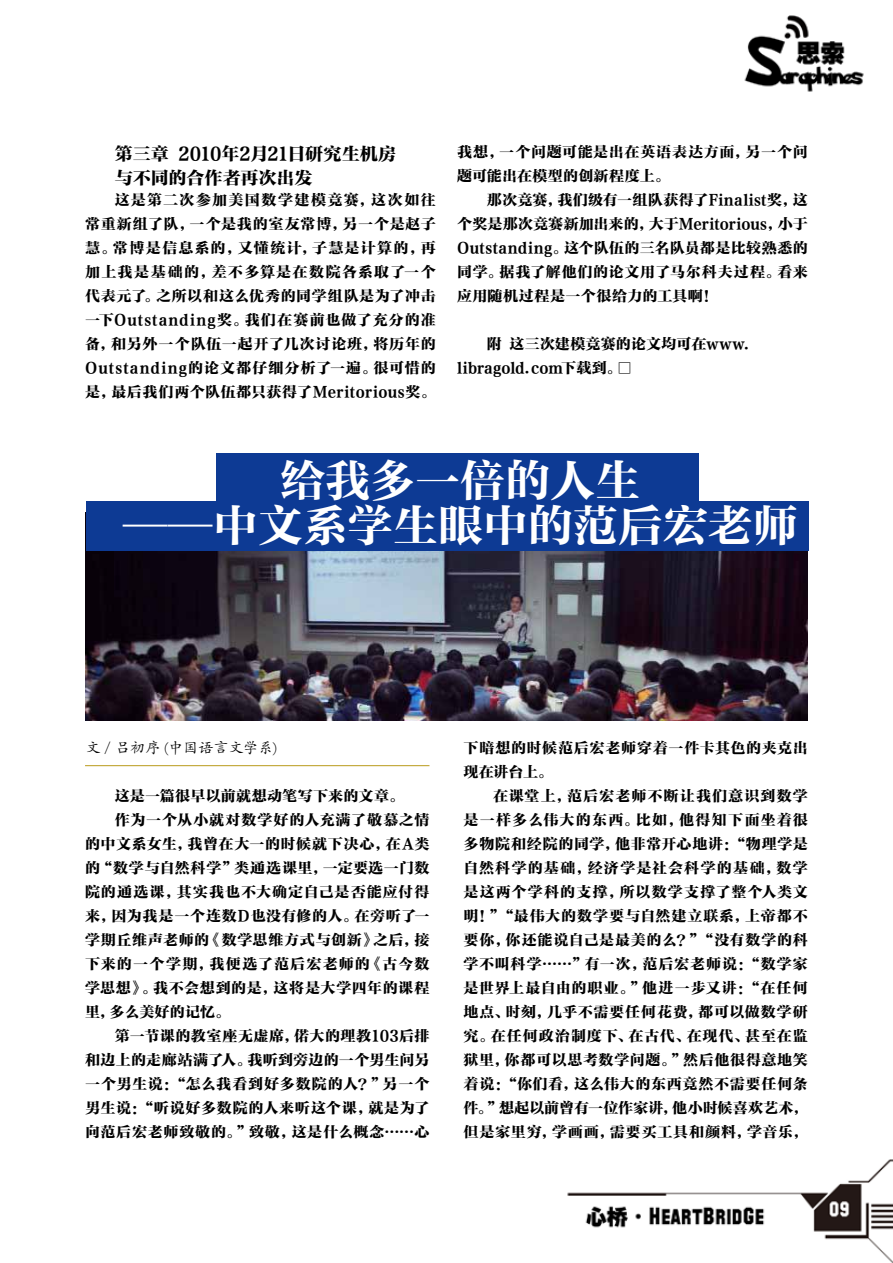
<style>
.page{position:relative;width:893px;height:1263px;background:#fff}
.page>*{position:absolute;margin:0;border:0;box-sizing:border-box;transform-origin:0 0}
.t1{font:45px/45px "FZCYSK GBK1 0";color:#fff;text-align:center}
.t2{font:18px/24px "FZTYSK GBK1 0";letter-spacing:-.01em;color:#000}
.t3{font:15px/24px "FZTYSK GBK1 0";letter-spacing:.04em;color:#000;text-align:justify}
.t4{font:15px/24px "FZTYSK GBK1 0";letter-spacing:.005em;color:#000}
.t5{font:15px "FZTYSK GBK1 0";letter-spacing:.02em;color:#000}
.t6{font:15px "FZTYSK GBK1 0";letter-spacing:.07em;color:#000}
.t7{font:15px "FZTYSK GBK1 0";letter-spacing:.075em;color:#000}
.t8{font:15px "FZTYSK GBK1 0";letter-spacing:.015em;color:#000}
.t9{font:15px "ST Kaiti";color:#000}
.t10{font:15px "FZTYSK GBK1 0";letter-spacing:.01em;color:#000}
</style>
<div class="page">
<img style="left:85px;top:15px;width:808px;height:1248px">
<img style="left:85px;top:513px;width:723px;height:207px">
<div style="left:86px;top:501px;width:723px;height:50px;background:#0d3a94"></div>
<div style="left:216px;top:453px;width:482px;height:49px;background:#0d3a94"></div>
<hr style="left:85px;top:765px;width:344px;height:1px;background:#bda129">
<p class="t2" style="left:115px;top:142px;width:283px">第三章 2010年2月21日研究生机房与不同的合作者再次出发</p>
<p class="t3" style="left:85px;top:189px;width:352px;text-indent:30px">这是第二次参加美国数学建模竞赛，这次如往常重新组了队，一个是我的室友常博，另一个是赵子慧。常博是信息系的，又懂统计，子慧是计算的，再加上我是基础的，差不多算是在数院各系取了一个代表元了。之所以和这么优秀的同学组队是为了冲击一下Outstanding奖。我们在赛前也做了充分的准备，和另外一个队伍一起开了几次讨论班，将历年的Outstanding的论文都仔细分析了一遍。很可惜的是，最后我们两个队伍都只获得了Meritorious奖。</p>
<p class="t3" style="left:457px;top:141px;width:352px">我想，一个问题可能是出在英语表达方面，另一个问题可能出在模型的创新程度上。</p>
<p class="t3" style="left:457px;top:189px;width:352px;text-indent:30px">那次竞赛，我们级有一组队获得了Finalist奖，这个奖是那次竞赛新加出来的，大于Meritorious，小于Outstanding。这个队伍的三名队员都是比较熟悉的同学。据我了解他们的论文用了马尔科夫过程。看来应用随机过程是一个很给力的工具啊！</p>
<p class="t4" style="left:457px;top:333px;width:296px;text-indent:30px">附 这三次建模竞赛的论文均可在www. libragold.com下载到。□</p>
<h1 class="t1" style="left:123px;top:460px;width:677px">给我多一倍的人生<br>——中文系学生眼中的范后宏老师</h1>
<p class="t9" style="left:85px;top:737px;width:194px">文 / 吕初序 (中国语言文学系)</p>
<p class="t8" style="left:115px;top:788px;width:291px">这是一篇很早以前就想动笔写下来的文章。</p>
<p class="t3" style="left:115px;top:808px;width:316px">作为一个从小就对数学好的人充满了敬慕之情</p>
<p class="t3" style="left:85px;top:832px;width:346px">的中文系女生，我曾在大一的时候就下决心，在A类</p>
<p class="t3" style="left:85px;top:856px;width:346px">的“数学与自然科学”类通选课里，一定要选一门数</p>
<p class="t6" style="left:85px;top:884px;width:346px">院的通选课，其实我也不大确定自己是否能应付得</p>
<p class="t3" style="left:85px;top:904px;width:346px">来，因为我是一个连数D也没有修的人。在旁听了一</p>
<p class="t3" style="left:85px;top:928px;width:346px">学期丘维声老师的《数学思维方式与创新》之后，接</p>
<p class="t7" style="left:85px;top:956px;width:346px">下来的一个学期，我便选了范后宏老师的《古今数</p>
<p class="t3" style="left:85px;top:976px;width:346px">学思想》。我不会想到的是，这将是大学四年的课程</p>
<p class="t10" style="left:85px;top:1004px;width:147px">里，多么美好的记忆。</p>
<p class="t3" style="left:115px;top:1024px;width:316px">第一节课的教室座无虚席，偌大的理教103后排</p>
<p class="t5" style="left:85px;top:1052px;width:346px">和边上的走廊站满了人。我听到旁边的一个男生问另</p>
<p class="t3" style="left:85px;top:1072px;width:346px">一个男生说：“怎么我看到好多数院的人？”另一个</p>
<p class="t3" style="left:85px;top:1096px;width:346px">男生说：“听说好多数院的人来听这个课，就是为了</p>
<p class="t3" style="left:85px;top:1120px;width:346px">向范后宏老师致敬的。”致敬，这是什么概念……心</p>
<p class="t3" style="left:463px;top:736px;width:346px">下暗想的时候范后宏老师穿着一件卡其色的夹克出现在讲台上。</p>
<p class="t3" style="left:463px;top:784px;width:346px;text-indent:30px">在课堂上，范后宏老师不断让我们意识到数学是一样多么伟大的东西。比如，他得知下面坐着很多物院和经院的同学，他非常开心地讲：“物理学是自然科学的基础，经济学是社会科学的基础，数学是这两个学科的支撑，所以数学支撑了整个人类文明！”“最伟大的数学要与自然建立联系，上帝都不要你，你还能说自己是最美的么？”“没有数学的科学不叫科学……”有一次，范后宏老师说：“数学家是世界上最自由的职业。”他进一步又讲：“在任何地点、时刻，几乎不需要任何花费，都可以做数学研究。在任何政治制度下、在古代、在现代、甚至在监狱里，你都可以思考数学问题。”然后他很得意地笑着说：“你们看，这么伟大的东西竟然不需要任何条件。”想起以前曾有一位作家讲，他小时候喜欢艺术，但是家里穷，学画画，需要买工具和颜料，学音乐，</p>
</div>
